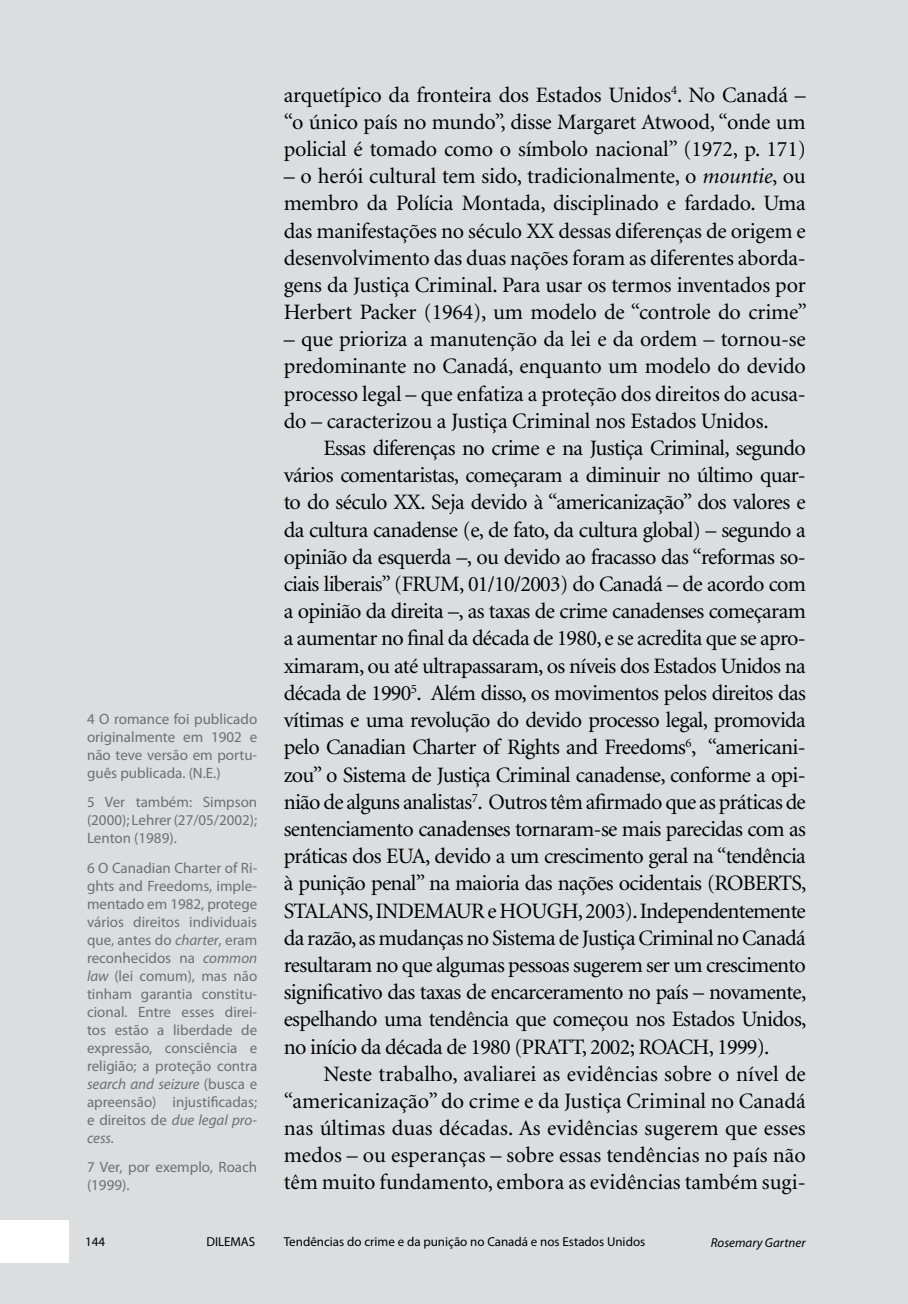
<style>
.page{position:relative;width:908px;height:1304px;background:#fff}
.page>*{position:absolute;margin:0;border:0;box-sizing:border-box;transform-origin:0 0}
.t1{font:22px/27.2px "Minion";letter-spacing:-.01em;color:#000;text-align:justify}
.t2{font:15px/18px "Myriad Pro";color:#6d6f71;text-align:justify}
.t3{font:13px "Myriad Pro";color:#000}
.t4{font:italic 13px "Myriad Pro";color:#000}
.s1{font-style:italic}
</style>
<div class="page">
<div style="left:0;top:0;width:907px;height:1304px;background:#dcddde"></div>
<div style="left:0;top:1220px;width:68px;height:43px;background:#fff"></div>
<p class="t2" style="left:87px;top:710px;width:172px">4 O romance foi publicado originalmente em 1902 e não teve versão em portu&shy;guês publicada. (N.E.)</p>
<p class="t2" style="left:87px;top:793px;width:172px">5 Ver também: Simpson (2000); Lehrer (27/05/2002); Lenton (1989).</p>
<p class="t2" style="left:87px;top:858px;width:172px">6 O Canadian Charter of Ri&shy;ghts and Freedoms, imple&shy;mentado em 1982, protege vários direitos individuais que, antes do <span class="s1">charter</span>, eram reconhecidos na <span class="s1">common law</span> (lei comum), mas não tinham garantia constitu&shy;cional. Entre esses direi&shy;tos estão a liberdade de expressão, consciência e religião; a proteção contra <span class="s1">search and seizure</span> (busca e apreensão) injustificadas; e direitos de <span class="s1">due legal pro&shy;cess.</span></p>
<p class="t2" style="left:87px;top:1158px;width:172px">7 Ver, por exemplo, Roach (1999).</p>
<p class="t1" style="left:283px;top:82px;width:523px">arquetípico da fronteira dos Estados Unidos<sup>4</sup>. No Canadá – “o único país no mundo”, disse Margaret Atwood, “onde um policial é tomado como o símbolo nacional” (1972, p. 171)</p>
<p class="t1" style="left:283px;top:163px;width:524px">– o herói cultural tem sido, tradicionalmente, o <span class="s1">mountie</span>, ou membro da Polícia Montada, disciplinado e fardado. Uma das manifestações no século XX dessas diferenças de origem e desenvolvimento das duas nações foram as diferentes aborda&shy;gens da Justiça Criminal. Para usar os termos inventados por Herbert Packer (1964), um modelo de “controle do crime”</p>
<p class="t1" style="left:283px;top:326px;width:523px">– que prioriza a manutenção da lei e da ordem – tornou-se predominante no Canadá, enquanto um modelo do devido processo legal – que enfatiza a proteção dos direitos do acusa&shy;do – caracterizou a Justiça Criminal nos Estados Unidos.</p>
<p class="t1" style="left:283px;top:435px;width:524px;text-indent:40px">Essas diferenças no crime e na Justiça Criminal, segundo vários comentaristas, começaram a diminuir no último quar&shy;to do século XX. Seja devido à “americanização” dos valores e da cultura canadense (e, de fato, da cultura global) – segundo a opinião da esquerda –, ou devido ao fracasso das “reformas so&shy;ciais liberais” (FRUM, 01/10/2003) do Canadá – de acordo com a opinião da direita –, as taxas de crime canadenses começaram a aumentar no final da década de 1980, e se acredita que se apro&shy;ximaram, ou até ultrapassaram, os níveis dos Estados Unidos na década de 1990<sup>5</sup>. Além disso, os movimentos pelos direitos das vítimas e uma revolução do devido processo legal, promovida pelo Canadian Charter of Rights and Freedoms<sup>6</sup>, “americani&shy;zou” o Sistema de Justiça Criminal canadense, conforme a opi&shy;nião de alguns analistas<sup>7</sup>. Outros têm afirmado que as práticas de sentenciamento canadenses tornaram-se mais parecidas com as práticas dos EUA, devido a um crescimento geral na “tendência à punição penal” na maioria das nações ocidentais (ROBERTS, STALANS, INDEMAUR e HOUGH, 2003). Independentemente da razão, as mudanças no Sistema de Justiça Criminal no Canadá resultaram no que algumas pessoas sugerem ser um crescimento significativo das taxas de encarceramento no país – novamente, espelhando uma tendência que começou nos Estados Unidos, no início da década de 1980 (PRATT, 2002; ROACH, 1999).</p>
<p class="t1" style="left:283px;top:1061px;width:523px;text-indent:40px">Neste trabalho, avaliarei as evidências sobre o nível de “americanização” do crime e da Justiça Criminal no Canadá nas últimas duas décadas. As evidências sugerem que esses medos – ou esperanças – sobre essas tendências no país não têm muito fundamento, embora as evidências também sugi-</p>
<p class="t3" style="left:85px;top:1234px;width:22px">144</p>
<p class="t3" style="left:206px;top:1234px;width:50px">DILEMAS</p>
<p class="t3" style="left:283px;top:1234px;width:363px">Tendências do crime e da punição no Canadá e nos Estados Unidos</p>
<p class="t4" style="left:710px;top:1234px;width:96px">Rosemary Gartner</p>
</div>
